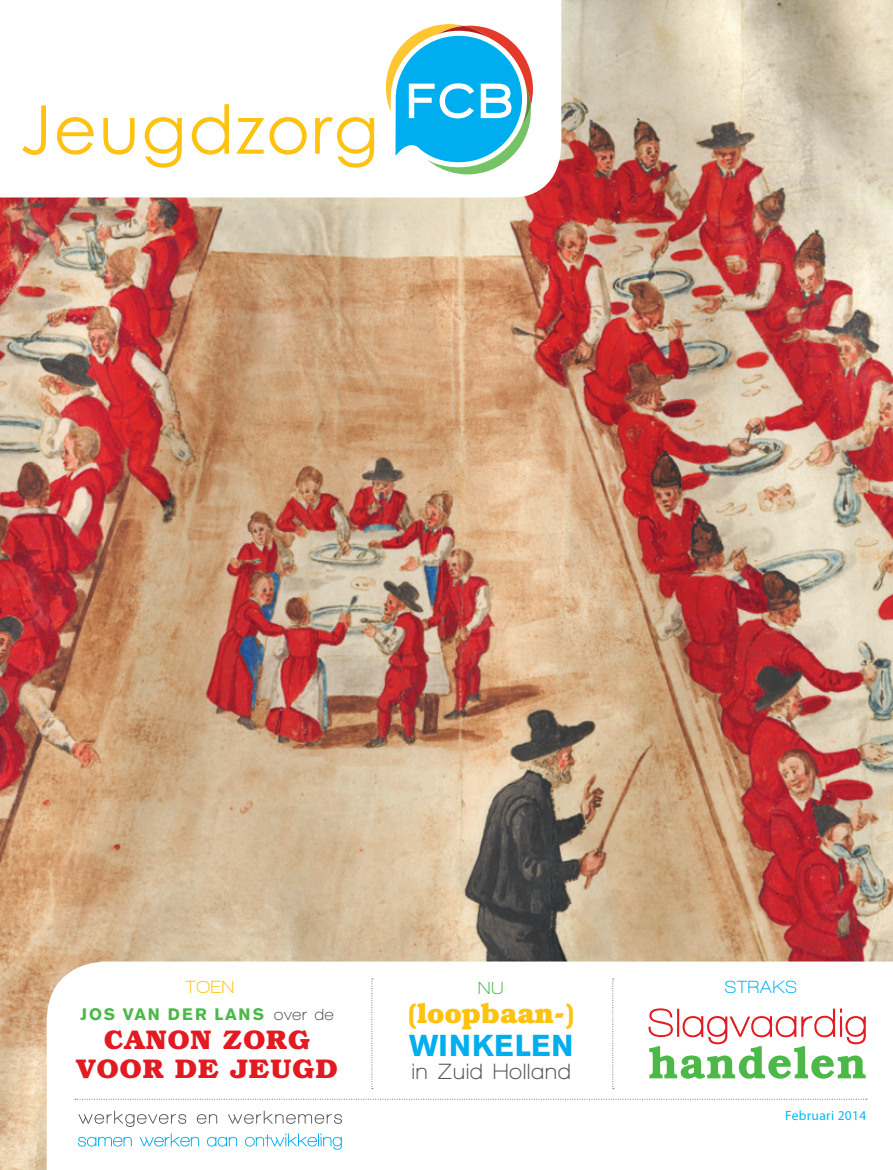
<style>
.page{position:relative;width:893px;height:1170px;background:#fff}
.page>*{position:absolute;margin:0;border:0;box-sizing:border-box;transform-origin:0 0}
.t1{font:700 30px "Akzidenz Grotesk BE";letter-spacing:.04em;color:#00aeef}
.t2{font:700 28.5px "Bookman";color:#fec210}
.t3{font:700 27px/29.2px "Bookman";letter-spacing:.025em;color:#e21a21;text-align:center}
.t4{font:700 22.5px "Walkway";letter-spacing:.05em;color:#57585a}
.t5{font:700 18px "Walkway";letter-spacing:.05em;color:#00aeef}
.t6{font:700 18px "Walkway";color:#fec210}
.t7{font:700 18px "Walkway";color:#4cb848}
.t8{font:700 16.5px "Akzidenz Grotesk BE";letter-spacing:.1em;color:#4cb848}
.t9{font:13.5px "Myriad Pro";letter-spacing:.025em;color:#00baf1}
.s1{font-family:"Walkway";color:#57585a}
</style>
<div class="page">
<img style="left:0;top:0;width:893px;height:1169px">
<svg style="left:47px;top:961px;width:846px;height:208px"></svg>
<svg style="left:612px;top:978px;width:2px;height:111px"></svg>
<svg style="left:371px;top:978px;width:2px;height:111px"></svg>
<svg style="left:75px;top:1098px;width:792px;height:1px"></svg>
<svg style="left:78px;top:1133px;width:264px;height:16px"></svg>
<svg style="left:78px;top:1110px;width:264px;height:16px"></svg>
<svg style="left:0;top:0;width:561px;height:198px"></svg>
<svg style="left:22px;top:105px;width:24px;height:50px"></svg>
<svg style="left:57px;top:117px;width:37px;height:38px"></svg>
<svg style="left:103px;top:118px;width:32px;height:37px"></svg>
<svg style="left:145px;top:117px;width:37px;height:51px"></svg>
<svg style="left:192px;top:104px;width:37px;height:51px"></svg>
<svg style="left:236px;top:117px;width:71px;height:38px"></svg>
<svg style="left:315px;top:117px;width:59px;height:51px"></svg>
<svg style="left:386px;top:24px;width:147px;height:150px"></svg>
<svg style="left:648px;top:1008px;width:218px;height:70px"></svg>
<p class="t6" style="left:186px;top:977px;width:50px">TOEN</p>
<p class="t7" style="left:478px;top:978px;width:27px">NU</p>
<p class="t5" style="left:725px;top:977px;width:74px">STRAKS</p>
<p class="t8" style="left:81px;top:1004px;width:255px">JOS VAN DER LANS <span class="s1">over de</span></p>
<p class="t3" style="left:76px;top:1024px;width:263px">CANON ZORG<br>VOOR DE JEUGD</p>
<p class="t2" style="left:408px;top:995px;width:168px">(loopbaan-)</p>
<p class="t1" style="left:409px;top:1028px;width:166px">WINKELEN</p>
<p class="t4" style="left:412px;top:1058px;width:161px">in Zuid Holland</p>
<p class="t9" style="left:785px;top:1106px;width:83px">Februari 2014</p>
</div>
